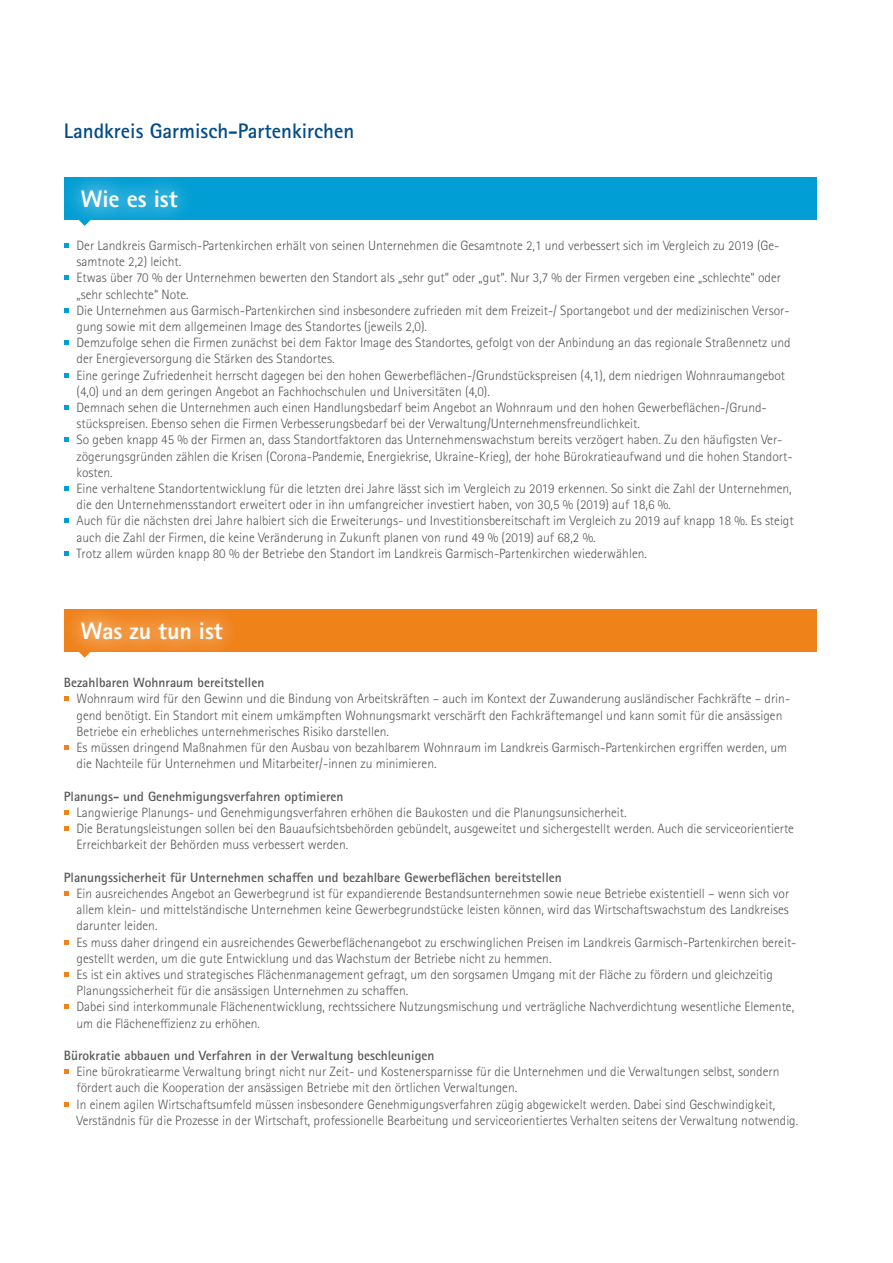
<style>
.page{position:relative;width:893px;height:1263px;background:#fff}
.page>*{position:absolute;margin:0;border:0;box-sizing:border-box;transform-origin:0 0}
.t1{font:800 24px "Rotis Sans Serif Std";letter-spacing:-.005em;color:#fff}
.t2{font:700 21px "Rotis Sans Serif Std";color:#004b88}
.t3{font:300 13.5px/16.2px "Rotis Sans Serif Std";color:#575756}
.t4{font:700 13.5px "Rotis Sans Serif Std";color:#575756}
</style>
<div class="page">
<svg style="left:64px;top:697px;width:4px;height:4px"></svg>
<svg style="left:64px;top:745px;width:4px;height:5px"></svg>
<svg style="left:64px;top:810px;width:4px;height:5px"></svg>
<svg style="left:64px;top:826px;width:4px;height:5px"></svg>
<svg style="left:64px;top:891px;width:4px;height:5px"></svg>
<svg style="left:64px;top:940px;width:4px;height:4px"></svg>
<svg style="left:64px;top:972px;width:4px;height:5px"></svg>
<svg style="left:64px;top:1004px;width:4px;height:5px"></svg>
<svg style="left:64px;top:1069px;width:4px;height:5px"></svg>
<svg style="left:64px;top:1102px;width:4px;height:4px"></svg>
<svg style="left:64px;top:243px;width:4px;height:5px"></svg>
<svg style="left:64px;top:276px;width:4px;height:4px"></svg>
<svg style="left:64px;top:308px;width:4px;height:4px"></svg>
<svg style="left:64px;top:340px;width:4px;height:5px"></svg>
<svg style="left:64px;top:373px;width:4px;height:4px"></svg>
<svg style="left:64px;top:405px;width:4px;height:5px"></svg>
<svg style="left:64px;top:438px;width:4px;height:4px"></svg>
<svg style="left:64px;top:486px;width:4px;height:5px"></svg>
<svg style="left:64px;top:519px;width:4px;height:4px"></svg>
<svg style="left:64px;top:551px;width:4px;height:4px"></svg>
<div style="left:64px;top:609px;width:752px;height:43px;background:#f0821a"></div>
<div style="left:64px;top:177px;width:752px;height:43px;background:#009ed4"></div>
<div style="left:55px;top:595px;width:193px;height:72px;background:#fff"></div>
<div style="left:64px;top:604px;width:176px;height:54px;background:#fff;opacity:.75"></div>
<div style="left:55px;top:163px;width:148px;height:72px;background:#fff"></div>
<div style="left:64px;top:171px;width:130px;height:55px;background:#fff;opacity:.75"></div>
<svg style="left:79px;top:652px;width:12px;height:6px"></svg>
<svg style="left:79px;top:220px;width:12px;height:6px"></svg>
<h2 class="t2" style="left:64px;top:118px;width:292px">Landkreis Garmisch-Partenkirchen</h2>
<h1 class="t1" style="left:81px;top:184px;width:98px">Wie es ist</h1>
<p class="t3" style="left:77px;top:238px;width:719px">Der Landkreis Garmisch-Partenkirchen erhält von seinen Unternehmen die Gesamtnote 2,1 und verbessert sich im Vergleich zu 2019 (Ge&shy;samtnote 2,2) leicht.<br>Etwas über 70 % der Unternehmen bewerten den Standort als „sehr gut“ oder „gut“. Nur 3,7 % der Firmen vergeben eine „schlechte“ oder „sehr schlechte“ Note.<br>Die Unternehmen aus Garmisch-Partenkirchen sind insbesondere zufrieden mit dem Freizeit-/ Sportangebot und der medizinischen Versor&shy;gung sowie mit dem allgemeinen Image des Standortes (jeweils 2,0).<br>Demzufolge sehen die Firmen zunächst bei dem Faktor Image des Standortes, gefolgt von der Anbindung an das regionale Straßennetz und der Energieversorgung die Stärken des Standortes.<br>Eine geringe Zufriedenheit herrscht dagegen bei den hohen Gewerbeflächen-/Grundstückspreisen (4,1), dem niedrigen Wohnraumangebot (4,0) und an dem geringen Angebot an Fachhochschulen und Universitäten (4,0).<br>Demnach sehen die Unternehmen auch einen Handlungsbedarf beim Angebot an Wohnraum und den hohen Gewerbeflächen-/Grund&shy;stückspreisen. Ebenso sehen die Firmen Verbesserungsbedarf bei der Verwaltung/Unternehmensfreundlichkeit.<br>So geben knapp 45 % der Firmen an, dass Standortfaktoren das Unternehmenswachstum bereits verzögert haben. Zu den häufigsten Ver&shy;zögerungsgründen zählen die Krisen (Corona-Pandemie, Energiekrise, Ukraine-Krieg), der hohe Bürokratieaufwand und die hohen Standort&shy;kosten.<br>Eine verhaltene Standortentwicklung für die letzten drei Jahre lässt sich im Vergleich zu 2019 erkennen. So sinkt die Zahl der Unternehmen, die den Unternehmensstandort erweitert oder in ihn umfangreicher investiert haben, von 30,5 % (2019) auf 18,6 %.<br>Auch für die nächsten drei Jahre halbiert sich die Erweiterungs- und Investitionsbereitschaft im Vergleich zu 2019 auf knapp 18 %. Es steigt auch die Zahl der Firmen, die keine Veränderung in Zukunft planen von rund 49 % (2019) auf 68,2 %.<br>Trotz allem würden knapp 80 % der Betriebe den Standort im Landkreis Garmisch-Partenkirchen wiederwählen.</p>
<h1 class="t1" style="left:81px;top:616px;width:144px">Was zu tun ist</h1>
<p class="t4" style="left:64px;top:674px;width:202px">Bezahlbaren Wohnraum bereitstellen</p>
<p class="t3" style="left:77px;top:691px;width:715px">Wohnraum wird für den Gewinn und die Bindung von Arbeitskräften – auch im Kontext der Zuwanderung ausländischer Fachkräfte – drin&shy;gend benötigt. Ein Standort mit einem umkämpften Wohnungsmarkt verschärft den Fachkräftemangel und kann somit für die ansässigen Betriebe ein erhebliches unternehmerisches Risiko darstellen.<br>Es müssen dringend Maßnahmen für den Ausbau von bezahlbarem Wohnraum im Landkreis Garmisch-Partenkirchen ergriffen werden, um die Nachteile für Unternehmen und Mitarbeiter/-innen zu minimieren.</p>
<p class="t4" style="left:64px;top:787px;width:281px">Planungs- und Genehmigungsverfahren optimieren</p>
<p class="t3" style="left:77px;top:804px;width:719px">Langwierige Planungs- und Genehmigungsverfahren erhöhen die Baukosten und die Planungsunsicherheit.<br>Die Beratungsleistungen sollen bei den Bauaufsichtsbehörden gebündelt, ausgeweitet und sichergestellt werden. Auch die serviceorientierte<br>Erreichbarkeit der Behörden muss verbessert werden.</p>
<p class="t4" style="left:64px;top:868px;width:500px">Planungssicherheit für Unternehmen schaffen und bezahlbare Gewerbeflächen bereitstellen</p>
<p class="t3" style="left:77px;top:885px;width:721px">Ein ausreichendes Angebot an Gewerbegrund ist für expandierende Bestandsunternehmen sowie neue Betriebe existentiell – wenn sich vor allem klein- und mittelständische Unternehmen keine Gewerbegrundstücke leisten können, wird das Wirtschaftswachstum des Landkreises darunter leiden.<br>Es muss daher dringend ein ausreichendes Gewerbeflächenangebot zu erschwinglichen Preisen im Landkreis Garmisch-Partenkirchen bereit&shy;gestellt werden, um die gute Entwicklung und das Wachstum der Betriebe nicht zu hemmen.<br>Es ist ein aktives und strategisches Flächenmanagement gefragt, um den sorgsamen Umgang mit der Fläche zu fördern und gleichzeitig Planungssicherheit für die ansässigen Unternehmen zu schaffen.<br>Dabei sind interkommunale Flächenentwicklung, rechtssichere Nutzungsmischung und verträgliche Nachverdichtung wesentliche Elemente, um die Flächeneffizienz zu erhöhen.</p>
<p class="t4" style="left:64px;top:1047px;width:372px">Bürokratie abbauen und Verfahren in der Verwaltung beschleunigen</p>
<p class="t3" style="left:77px;top:1064px;width:723px">Eine bürokratiearme Verwaltung bringt nicht nur Zeit- und Kostenersparnisse für die Unternehmen und die Verwaltungen selbst, sondern fördert auch die Kooperation der ansässigen Betriebe mit den örtlichen Verwaltungen.<br>In einem agilen Wirtschaftsumfeld müssen insbesondere Genehmigungsverfahren zügig abgewickelt werden. Dabei sind Geschwindigkeit, Verständnis für die Prozesse in der Wirtschaft, professionelle Bearbeitung und serviceorientiertes Verhalten seitens der Verwaltung notwendig.</p>
</div>
